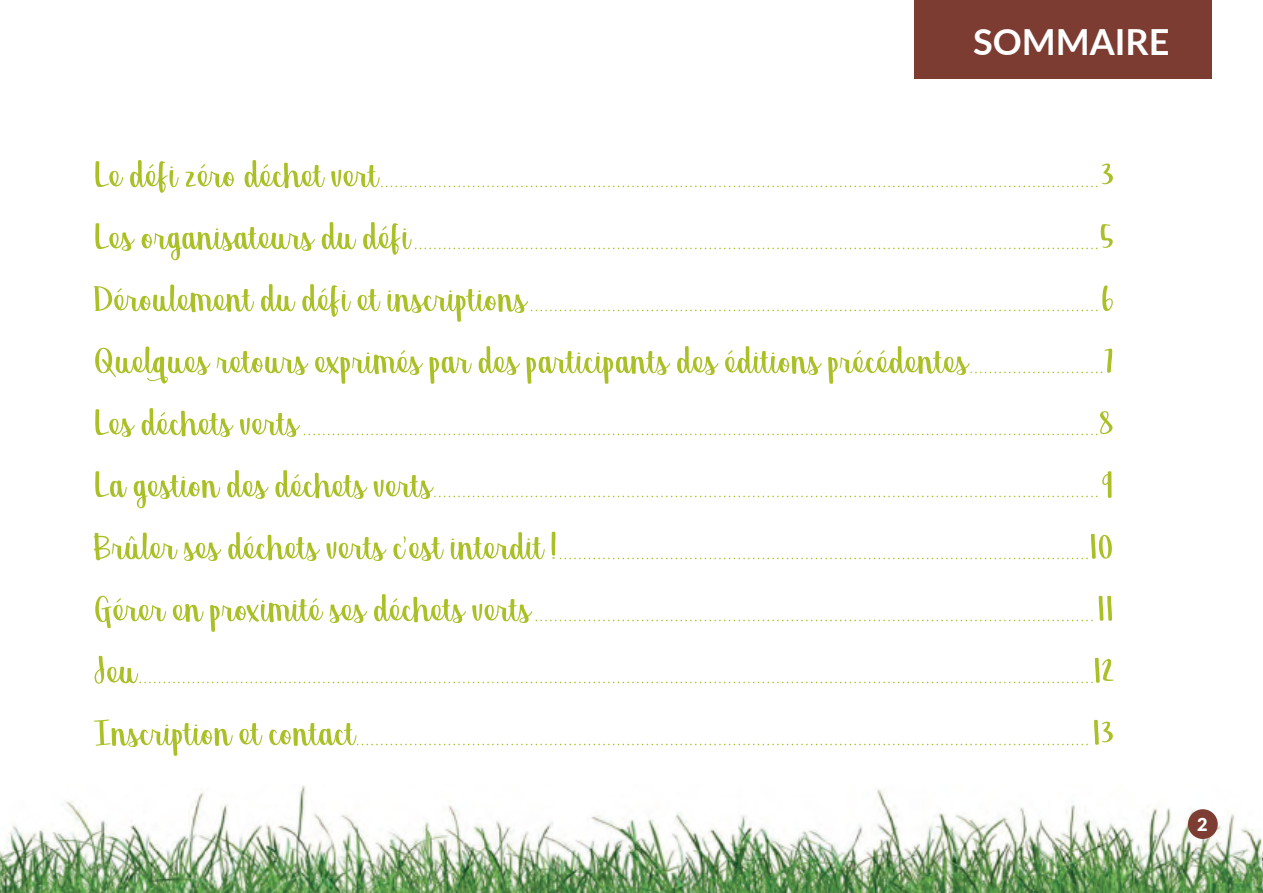
<style>
.page{position:relative;width:1263px;height:893px;background:#fff}
.page>*{position:absolute;margin:0;border:0;box-sizing:border-box;transform-origin:0 0}
.t1{font:52.5px/61.9px "Georgina";color:#abbf26;text-align:justify}
.t2{font:700 36px "Lato";color:#fff}
.t3{font:900 18px "Lato";color:#fff}
</style>
<div class="page">
<img style="left:0;top:785px;width:1263px;height:108px">
<div style="left:1189px;top:810px;width:28px;height:28px;background:#7d3d32;border-radius:50%"></div>
<div style="left:1188px;top:809px;width:30px;height:30px;border:2px solid #7d3d32;border-radius:50%"></div>
<div style="left:914px;top:0;width:298px;height:79px;background:#7d3c31"></div>
<p class="t2" style="left:973px;top:15px;width:198px">SOMMAIRE</p>
<p class="t1" style="left:93px;top:147px;width:1022px">Le défi zéro déchet vert....................................................................................................................................................3<br>Les organisateurs du défi.............................................................................................................................................5<br>Déroulement du défi et inscriptions......................................................................................................................6<br>Quelques retours exprimés par des participants des éditions précédentes............................7<br>Les déchets verts....................................................................................................................................................................8<br>La gestion des déchets verts.........................................................................................................................................9<br>Brûler ses déchets verts c’est interdit !..............................................................................................................10<br>Gérer en proximité ses déchets verts....................................................................................................................11<br>Jeu.....................................................................................................................................................................................................12<br>Inscription et contact.......................................................................................................................................................13</p>
<p class="t3" style="left:1197px;top:811px;width:12px">2</p>
</div>
